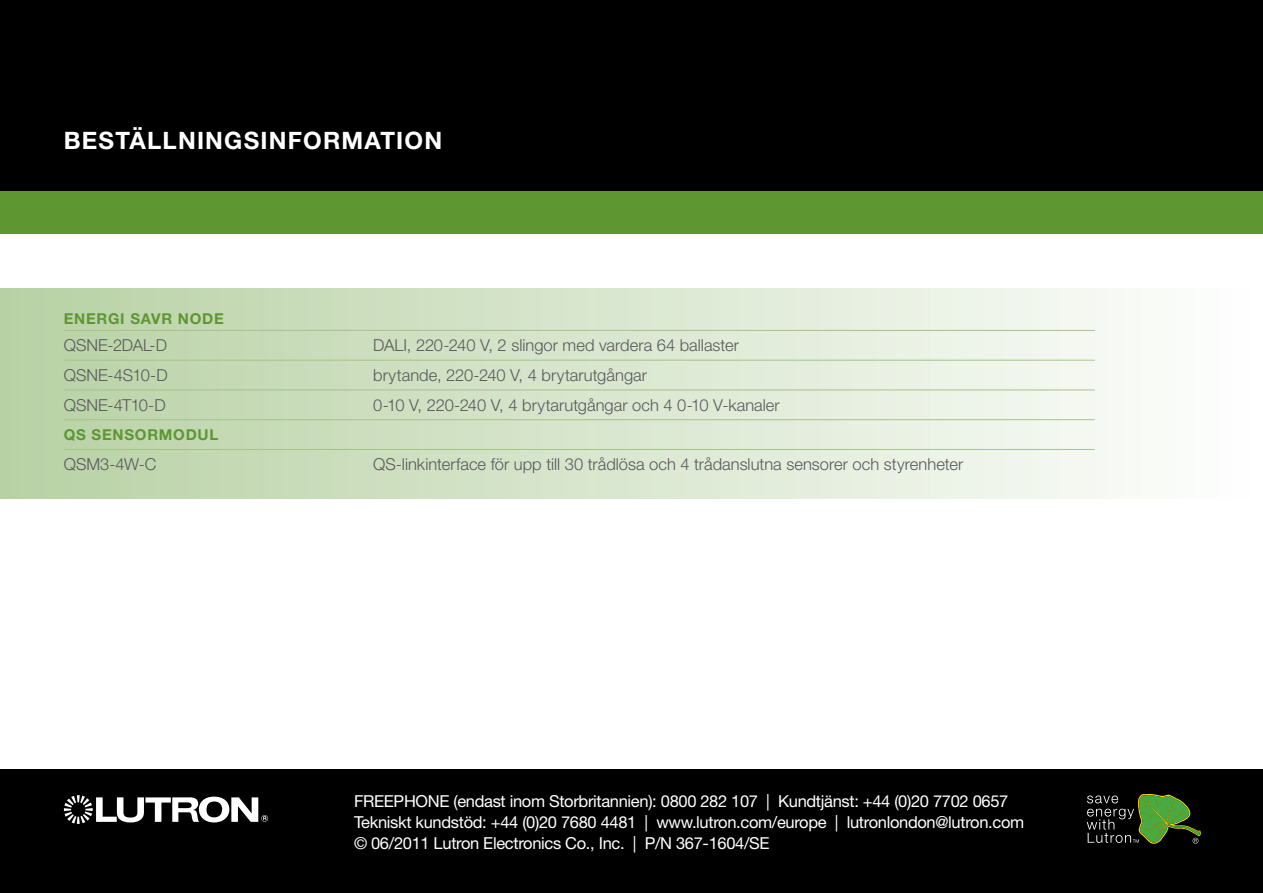
<style>
.page{position:relative;width:1263px;height:893px;background:#fff}
.page>*{position:absolute;margin:0;border:0;box-sizing:border-box;transform-origin:0 0}
.t1{font:700 24px "Helvetica Neue LT Std";letter-spacing:.05em;color:#fff}
.t2{font:300 16.5px "Helvetica Neue LT Std";color:#58595b}
.t3{font:16.5px/21px "Helvetica Neue LT Std";letter-spacing:-.02em;color:#fff}
.t4{font:700 15px "Helvetica Neue LT Std";letter-spacing:.05em;color:#5e9732}
</style>
<div class="page">
<div style="left:0;top:0;width:1263px;height:191px;background:#000"></div>
<div style="left:0;top:770px;width:1263px;height:123px;background:#000"></div>
<div style="left:0;top:191px;width:1263px;height:43px;background:#5e9732"></div>
<svg style="left:64px;top:795px;width:204px;height:29px"></svg>
<hr style="left:360px;top:330px;width:735px;height:1px;background:#a5c38a">
<hr style="left:360px;top:360px;width:735px;height:1px;background:#a5c38a">
<hr style="left:360px;top:390px;width:735px;height:1px;background:#a5c38a">
<hr style="left:360px;top:419px;width:735px;height:1px;background:#a5c38a">
<hr style="left:360px;top:449px;width:735px;height:1px;background:#a5c38a">
<hr style="left:64px;top:330px;width:296px;height:1px;background:#a5c38a">
<hr style="left:64px;top:360px;width:296px;height:1px;background:#a5c38a">
<hr style="left:64px;top:390px;width:296px;height:1px;background:#a5c38a">
<hr style="left:64px;top:419px;width:296px;height:1px;background:#a5c38a">
<hr style="left:64px;top:449px;width:296px;height:1px;background:#a5c38a">
<svg style="left:1087px;top:794px;width:114px;height:50px"></svg>
<h1 class="t1" style="left:64px;top:132px;width:380px">BESTÄLLNINGSINFORMATION</h1>
<p class="t4" style="left:64px;top:313px;width:162px">ENERGI SAVR NODE</p>
<p class="t2" style="left:64px;top:339px;width:105px">QSNE-2DAL-D</p>
<p class="t2" style="left:373px;top:339px;width:367px">DALI, 220-240 V, 2 slingor med vardera 64 ballaster</p>
<p class="t2" style="left:64px;top:369px;width:105px">QSNE-4S10-D</p>
<p class="t2" style="left:373px;top:369px;width:275px">brytande, 220-240 V, 4 brytarutgångar</p>
<p class="t2" style="left:64px;top:399px;width:103px">QSNE-4T10-D</p>
<p class="t2" style="left:373px;top:399px;width:408px">0-10 V, 220-240 V, 4 brytarutgångar och 4 0-10 V-kanaler</p>
<p class="t4" style="left:64px;top:429px;width:156px">QS SENSORMODUL</p>
<p class="t2" style="left:64px;top:459px;width:94px">QSM3-4W-C</p>
<p class="t2" style="left:373px;top:459px;width:591px">QS-linkinterface för upp till 30 trådlösa och 4 trådanslutna sensorer och styrenheter</p>
<p class="t3" style="left:354px;top:791px;width:672px">FREEPHONE (endast inom Storbritannien): 0800 282 107 | Kundtjänst: +44 (0)20 7702 0657<br>Tekniskt kundstöd: +44 (0)20 7680 4481 | www.lutron.com/europe | lutronlondon@lutron.com © 06/2011 Lutron Electronics Co., Inc. | P/N 367-1604/SE</p>
</div>
